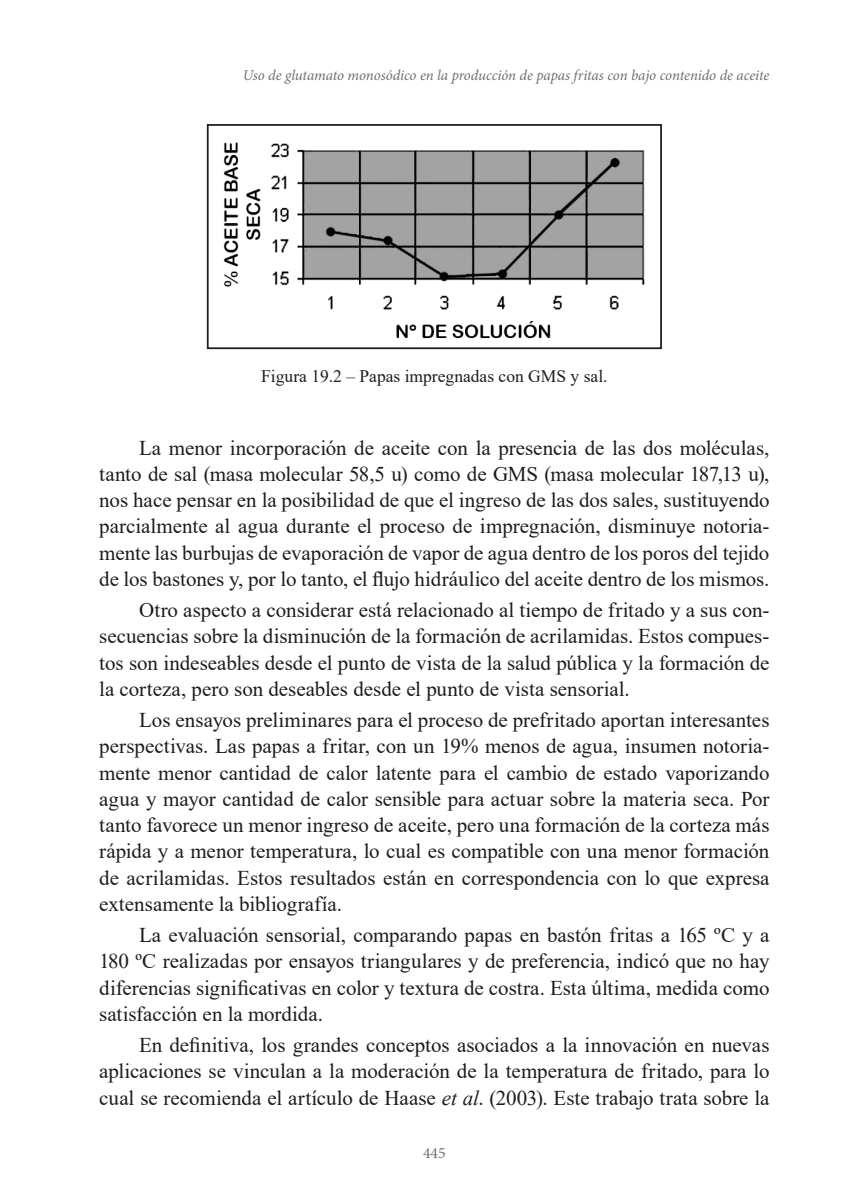
<style>
.page{position:relative;width:844px;height:1191px;background:#fff}
.page>*{position:absolute;margin:0;border:0;box-sizing:border-box;transform-origin:0 0}
.t1{font:21px/26.2px "Times New Roman";letter-spacing:-.005em;color:#1d1d1b;text-align:justify}
.t2{font:17.5px "Times New Roman";color:#1d1d1b}
.t3{font:15.75px "Minion Pro";color:#70706f}
.t4{font:italic 14.88px "Minion Pro";letter-spacing:-.005em;color:#70706f}
.s1{font-style:italic}
</style>
<div class="page">
<img style="left:223px;top:142px;width:422px;height:197px">
<div style="left:207px;top:124px;width:454px;height:225px;border:2px solid #1d1d1b"></div>
<p class="t4" style="left:243px;top:65px;width:528px">Uso de glutamato monosódico en la producción de papas fritas con bajo contenido de aceite</p>
<p class="t2" style="left:261px;top:364px;width:348px">Figura 19.2 – Papas impregnadas con GMS y sal.</p>
<p class="t1" style="left:99px;top:434px;width:671px;text-indent:40px">La menor incorporación de aceite con la presencia de las dos moléculas, tanto de sal (masa molecular 58,5 u) como de GMS (masa molecular 187,13 u), nos hace pensar en la posibilidad de que el ingreso de las dos sales, sustituyendo parcialmente al agua durante el proceso de impregnación, disminuye notoria&shy;mente las burbujas de evaporación de vapor de agua dentro de los poros del tejido de los bastones y, por lo tanto, el flujo hidráulico del aceite dentro de los mismos.</p>
<p class="t1" style="left:99px;top:596px;width:671px;text-indent:40px">Otro aspecto a considerar está relacionado al tiempo de fritado y a sus con&shy;secuencias sobre la disminución de la formación de acrilamidas. Estos compues&shy;tos son indeseables desde el punto de vista de la salud pública y la formación de la corteza, pero son deseables desde el punto de vista sensorial.</p>
<p class="t1" style="left:99px;top:706px;width:671px;text-indent:40px">Los ensayos preliminares para el proceso de prefritado aportan interesantes perspectivas. Las papas a fritar, con un 19% menos de agua, insumen notoria&shy;mente menor cantidad de calor latente para el cambio de estado vaporizando agua y mayor cantidad de calor sensible para actuar sobre la materia seca. Por tanto favorece un menor ingreso de aceite, pero una formación de la corteza más rápida y a menor temperatura, lo cual es compatible con una menor formación de acrilamidas. Estos resultados están en correspondencia con lo que expresa extensamente la bibliografía.</p>
<p class="t1" style="left:99px;top:921px;width:671px;text-indent:40px">La evaluación sensorial, comparando papas en bastón fritas a 165 ºC y a 180 ºC realizadas por ensayos triangulares y de preferencia, indicó que no hay diferencias significativas en color y textura de costra. Esta última, medida como satisfacción en la mordida.</p>
<p class="t1" style="left:99px;top:1031px;width:671px;text-indent:40px">En definitiva, los grandes conceptos asociados a la innovación en nuevas aplicaciones se vinculan a la moderación de la temperatura de fritado, para lo cual se recomienda el artículo de Haase <span class="s1">et al</span>. (2003). Este trabajo trata sobre la</p>
<p class="t3" style="left:423px;top:1142px;width:24px">445</p>
</div>
